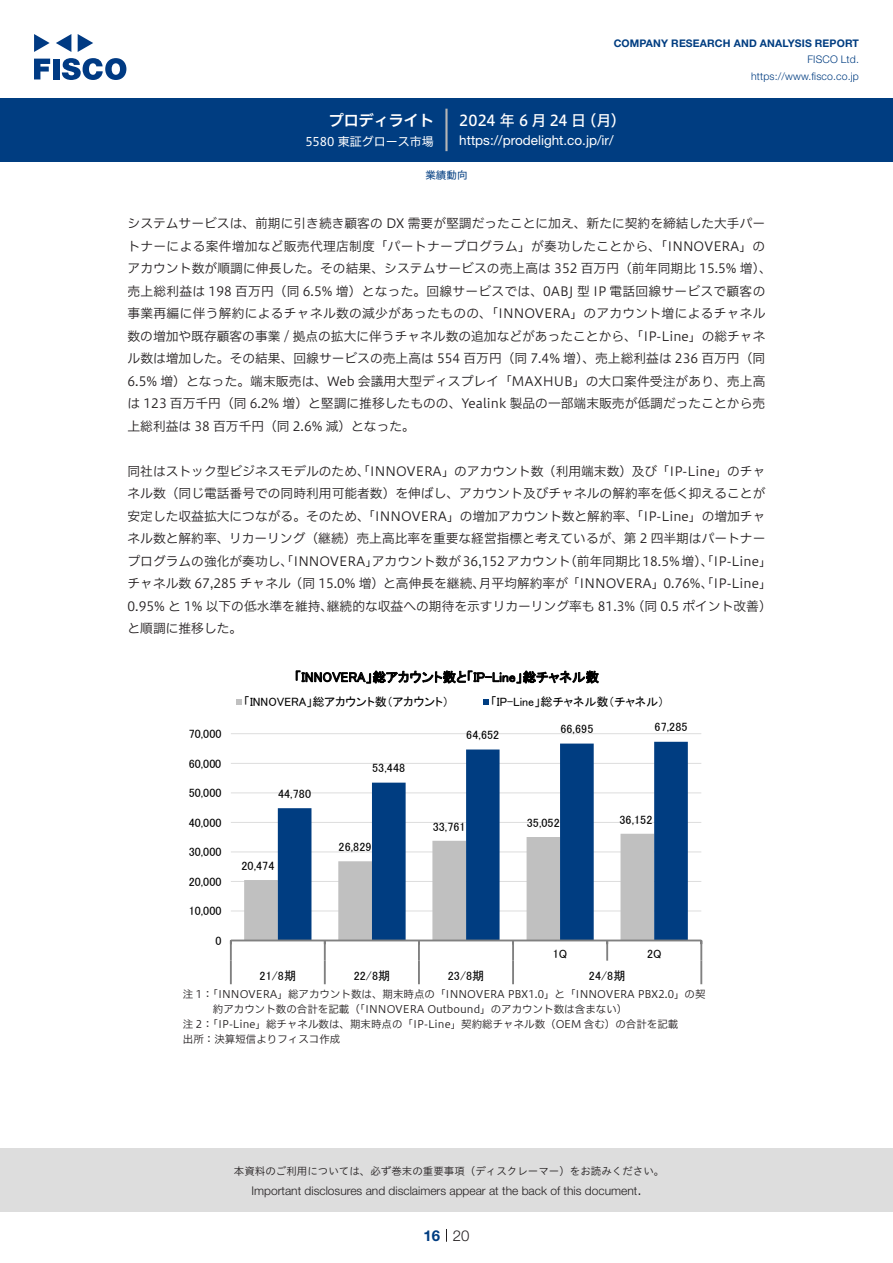
<style>
.page{position:relative;width:893px;height:1263px;background:#fff}
.page>*{position:absolute;margin:0;border:0;box-sizing:border-box;transform-origin:0 0}
.t1{font:15px "Hiragino UD Sans F Std N W5";letter-spacing:-.005em;color:#fff}
.t2{font:15px "Hiragino UD Sans F Std N W6";color:#fff}
.t3{font:300 15px "Helvetica Neue LT Std";color:#231f20}
.t4{font:700 15px "Helvetica Neue LT Std";color:#003d81}
.t5{font:13.5px "MS P Gothic";color:#000}
.t6{font:13.5px "Helvetica Neue LT Std";color:#fff}
.本文{font:12.75px/22.5px "Hiragino UD Sans F Std N W3";color:#231f20}
.t7{font:12.15px "MS P Gothic";color:#000}
.t8{font:12px "MS P Gothic";letter-spacing:.005em;color:#000}
.t9{font:300 12px "Helvetica Neue LT Std";color:#231f20}
.t10{font:12px "Hiragino UD Sans F Std N W4";color:#fff}
.表組み基本スタイル{font:10.5px/15px "Hiragino UD Sans F Std N W3";color:#231f20}
.t11{font:10.5px "Hiragino UD Sans Std W3";color:#231f20}
.t12{font:700 10.5px "Helvetica Neue LT Std";letter-spacing:.015em;color:#003d81}
.t13{font:300 10.5px/16.5px "Helvetica Neue LT Std";letter-spacing:.015em;color:#003d81;text-align:right}
.ヘッダー{font:10.5px "Hiragino UD Sans F Std N W4";color:#003d81}
</style>
<div class="page">
<div style="left:0;top:1148px;width:893px;height:64px;background:#ddd"></div>
<svg style="left:34px;top:59px;width:16px;height:20px"></svg>
<div style="left:53px;top:59px;width:6px;height:20px;background:#003a83"></div>
<svg style="left:62px;top:58px;width:64px;height:22px"></svg>
<svg style="left:34px;top:34px;width:16px;height:18px"></svg>
<svg style="left:78px;top:34px;width:15px;height:18px"></svg>
<svg style="left:56px;top:34px;width:15px;height:18px"></svg>
<div style="left:0;top:98px;width:893px;height:64px;background:#003d81"></div>
<hr style="left:445px;top:109px;width:3px;height:42px;background:#b5b5b6">
<svg style="left:446px;top:1229px;width:1px;height:13px"></svg>
<hr style="left:231px;top:910px;width:470px;height:1px;background:#ddd">
<hr style="left:231px;top:881px;width:470px;height:1px;background:#ddd">
<hr style="left:231px;top:851px;width:470px;height:1px;background:#ddd">
<hr style="left:231px;top:822px;width:470px;height:1px;background:#ddd">
<hr style="left:231px;top:792px;width:470px;height:1px;background:#ddd">
<hr style="left:231px;top:763px;width:470px;height:1px;background:#ddd">
<hr style="left:231px;top:733px;width:470px;height:1px;background:#ddd">
<svg style="left:278px;top:742px;width:410px;height:197px"></svg>
<hr style="left:231px;top:939px;width:470px;height:2px;background:#808080">
<hr style="left:230px;top:940px;width:2px;height:21px;background:#808080">
<hr style="left:324px;top:940px;width:2px;height:21px;background:#808080">
<hr style="left:418px;top:940px;width:2px;height:21px;background:#808080">
<hr style="left:512px;top:940px;width:2px;height:21px;background:#808080">
<svg style="left:244px;top:834px;width:410px;height:110px"></svg>
<hr style="left:606px;top:940px;width:2px;height:21px;background:#808080">
<hr style="left:700px;top:940px;width:2px;height:21px;background:#808080">
<hr style="left:230px;top:961px;width:2px;height:23px;background:#808080">
<hr style="left:324px;top:961px;width:2px;height:23px;background:#808080">
<hr style="left:418px;top:961px;width:2px;height:23px;background:#808080">
<hr style="left:512px;top:961px;width:2px;height:23px;background:#808080">
<hr style="left:700px;top:961px;width:2px;height:23px;background:#808080">
<svg style="left:236px;top:699px;width:6px;height:6px"></svg>
<svg style="left:483px;top:699px;width:6px;height:6px"></svg>
<p class="t2" style="left:329px;top:109px;width:107px">プロディライト</p>
<p class="t10" style="left:305px;top:132px;width:130px">5580 東証グロース市場</p>
<p class="t12" style="left:614px;top:37px;width:247px">COMPANY RESEARCH AND ANALYSIS REPORT</p>
<p class="t13" style="left:751px;top:51px;width:109px">FISCO Ltd. https://www.fisco.co j p.</p>
<p class="t1" style="left:581px;top:109px;width:46px">（月(</p>
<p class="t1" style="left:459px;top:109px;width:128px">2024 年 6 月 24 日</p>
<p class="t6" style="left:459px;top:132px;width:156px">https://prodelight. c o j p. /i r/</p>
<p class="ヘッダー" style="left:425px;top:167px;width:43px">業績動向</p>
<p class="本文" style="left:128px;top:211px;width:646px">システムサービスは、前期に引き続き顧客の DX 需要が堅調だったことに加え、新たに契約を締結した大手パートナーによる案件増加など販売代理店制度「パートナープログラム」が奏功したことから、「INNOVERA」のアカウント数が順調に伸長した。その結果、システムサービスの売上高は 352 百万円（前年同期比 15.5% 増、(売上総利益は 198 百万円（同 6.5% 増）となった。回線サービスでは、0ABJ 型 IP 電話回線サービスで顧客の事業再編に伴う解約によるチャネル数の減少があったものの、「INNOVERA」のアカウント増によるチャネル数の増加や既存顧客の事業 / 拠点の拡大に伴うチャネル数の追加などがあったことから、「IP-Line」の総チャネル数は増加した。その結果、回線サービスの売上高は 554 百万円（同 7.4% 増）、売上総利益は 236 百万円（同6.5% 増）となった。端末販売は、Web 会議用大型ディスプレイ「MAXHUB」の大口案件受注があり、売上高は 123 百万千円（同 6.2% 増）と堅調に推移したものの、Yealink 製品の一部端末販売が低調だったことから売上総利益は 38 百万千円（同 2.6% 減）となった。</p>
<p class="本文" style="left:128px;top:459px;width:639px">同社はストック型ビジネスモデルのため、「INNOVERA」のアカウント数（利用端末数）及び「IP-Line」のチャ</p>
<p class="本文" style="left:128px;top:481px;width:639px">ネル数（同じ電話番号での同時利用可能者数）を伸ばし、アカウント及びチャネルの解約率を低く抑えることが</p>
<p class="本文" style="left:128px;top:504px;width:639px">安定した収益拡大につながる。そのため、「INNOVERA」の増加アカウント数と解約率、「IP-Line」の増加チャ</p>
<p class="本文" style="left:128px;top:526px;width:639px">ネル数と解約率、リカーリング（継続）売上高比率を重要な経営指標と考えているが、第 2 四半期はパートナー</p>
<p class="本文" style="left:564px;top:549px;width:209px">（前年同期比18.5% 増）、「IP-Line「</p>
<p class="本文" style="left:128px;top:549px;width:252px">プログラムの強化が奏功し、「INNOVERA」</p>
<p class="本文" style="left:372px;top:549px;width:200px">アカウント数が36,152 アカウント</p>
<p class="本文" style="left:479px;top:571px;width:294px">月平均解約率が「INNOVERA」0.76%、「IP-Line「</p>
<p class="本文" style="left:128px;top:571px;width:359px">チャネル数 67,285 チャネル（同 15.0% 増）と高伸長を継続、</p>
<p class="本文" style="left:632px;top:594px;width:142px">（同 0.5 ポイント改善(</p>
<p class="本文" style="left:327px;top:594px;width:310px">継続的な収益への期待を示すリカーリング率も 81.3%</p>
<p class="本文" style="left:128px;top:594px;width:207px">0.95% と 1% 以下の低水準を維持、と順調に推移した。</p>
<p class="t8" style="left:189px;top:728px;width:34px">70,000</p>
<p class="t7" style="left:189px;top:757px;width:34px">60,000</p>
<p class="t8" style="left:189px;top:787px;width:34px">50,000</p>
<p class="t8" style="left:189px;top:816px;width:34px">40,000</p>
<p class="t8" style="left:189px;top:846px;width:34px">30,000</p>
<p class="t8" style="left:189px;top:875px;width:34px">20,000</p>
<p class="t8" style="left:189px;top:905px;width:34px">10,000</p>
<p class="t8" style="left:215px;top:935px;width:8px">0</p>
<p class="t5" style="left:294px;top:670px;width:306px">「INNOVERA」総アカウント数と「IP-Line」総チャネル数</p>
<p class="t8" style="left:491px;top:696px;width:175px">「IP-Line」総チャネル数（チャネル(</p>
<p class="t8" style="left:244px;top:696px;width:207px">「INNOVERA」総アカウント数（アカウント）</p>
<p class="t8" style="left:278px;top:788px;width:34px">44,780</p>
<p class="t8" style="left:241px;top:859px;width:34px">20,474</p>
<p class="t8" style="left:372px;top:762px;width:34px">53,448</p>
<p class="t8" style="left:339px;top:841px;width:34px">26,829</p>
<p class="t8" style="left:466px;top:729px;width:34px">64,652</p>
<p class="t8" style="left:433px;top:820px;width:34px">33,761</p>
<p class="t8" style="left:560px;top:723px;width:34px">66,695</p>
<p class="t8" style="left:655px;top:721px;width:34px">67,285</p>
<p class="t8" style="left:527px;top:816px;width:34px">35,052</p>
<p class="t8" style="left:619px;top:813px;width:34px">36,152</p>
<p class="t8" style="left:260px;top:969px;width:38px">21/8期</p>
<p class="t8" style="left:354px;top:969px;width:38px">22/8期</p>
<p class="t8" style="left:448px;top:969px;width:38px">23/8期</p>
<p class="t8" style="left:553px;top:947px;width:16px">Q1</p>
<p class="t8" style="left:589px;top:969px;width:38px">24/8期</p>
<p class="t8" style="left:647px;top:947px;width:16px">Q2</p>
<p class="表組み基本スタイル" style="left:208px;top:986px;width:499px">「INNOVERA」総アカウント数は、期末時点の「INNOVERA PBX1.0」と「INNOVERA PBX2.0」の契</p>
<p class="表組み基本スタイル" style="left:213px;top:986px;width:416px;text-indent:-30px">注1：<br>約アカウント数の合計を記載（「INNOVERA Outbound」のアカウント数は含まない(</p>
<p class="表組み基本スタイル" style="left:208px;top:1016px;width:472px">「IP-Line」総チャネル数は、期末時点の「IP-Line」契約総チャネル数（OEM 含む）の合計を記載</p>
<p class="表組み基本スタイル" style="left:183px;top:1016px;width:32px">注2：</p>
<p class="表組み基本スタイル" style="left:183px;top:1031px;width:159px">出所：決算短信よりフィスコ作成</p>
<p class="t11" style="left:234px;top:1163px;width:432px">本資料のご利用については、必ず巻末の重要事項（ディスクレーマー）をお読みください。</p>
<p class="t3" style="left:637px;top:1180px;width:6px">.</p>
<p class="t9" style="left:251px;top:1183px;width:387px">Important disclosures and disclaimers appear at the back of this document</p>
<p class="t4" style="left:423px;top:1226px;width:18px">16</p>
<p class="t3" style="left:453px;top:1226px;width:18px">20</p>
</div>
